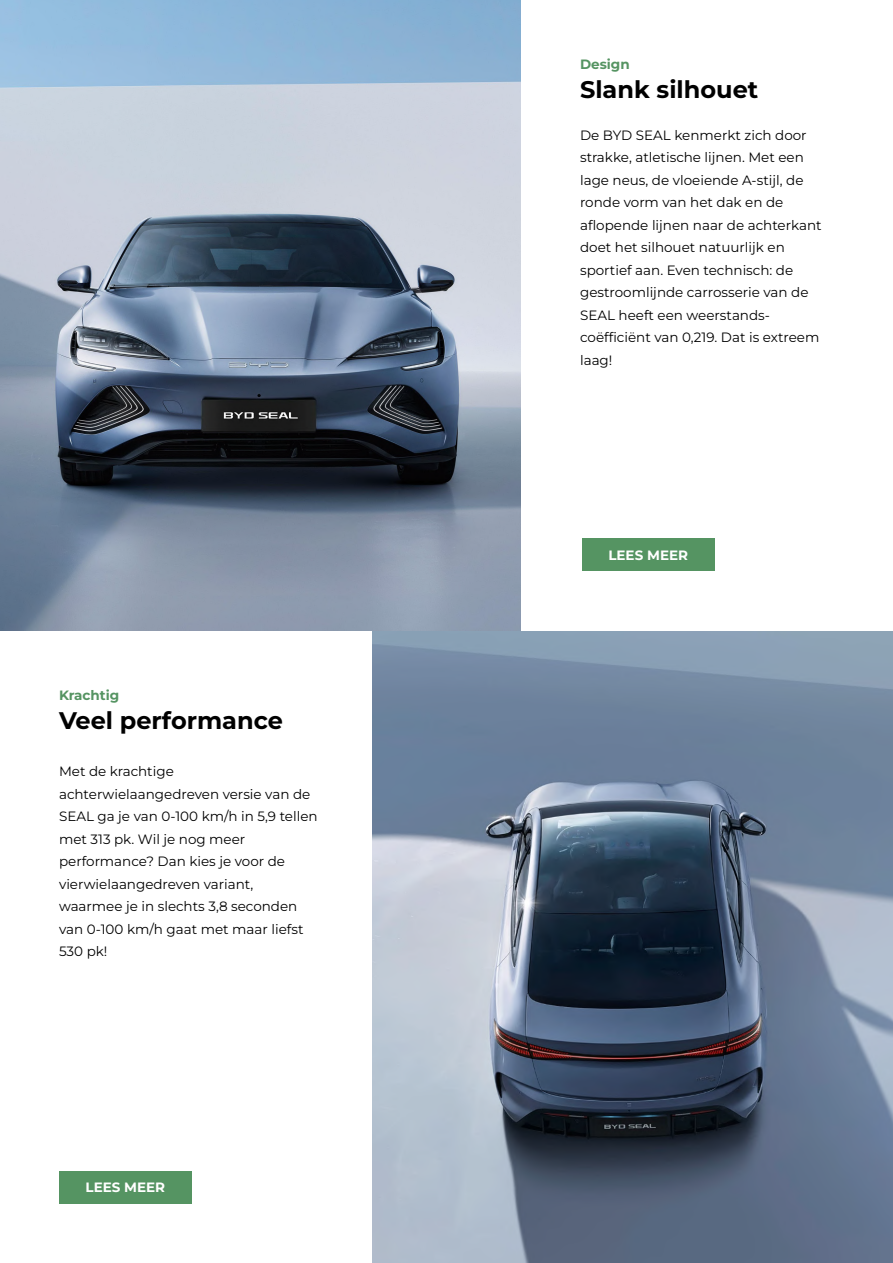
<style>
.page{position:relative;width:893px;height:1263px;background:#fff}
.page>*{position:absolute;margin:0;border:0;box-sizing:border-box;transform-origin:0 0}
.t1{font:700 24px "Montserrat";color:#000}
.t2{font:13.5px/22.5px "Montserrat";color:#000}
.t3{font:700 13.5px "Montserrat";color:#fff}
.t4{font:700 13.5px "Montserrat";color:#559462}
</style>
<div class="page">
<img style="left:0;top:0;width:521px;height:631px">
<img style="left:372px;top:631px;width:521px;height:632px">
<div style="left:59px;top:1171px;width:133px;height:32px;background:#559462"></div>
<div style="left:582px;top:538px;width:133px;height:33px;background:#559462"></div>
<p class="t4" style="left:59px;top:686px;width:62px">Krachtig</p>
<h1 class="t1" style="left:59px;top:704px;width:225px">Veel performance</h1>
<p class="t2" style="left:59px;top:760px;width:260px">Met de krachtige achterwielaangedreven versie van de<br>SEAL ga je van 0-100 km/h in 5,9 tellen met 313 pk. Wil je nog meer performance? Dan kies je voor de vierwielaangedreven variant, waarmee je in slechts 3,8 seconden van 0-100 km/h gaat met maar liefst<br>530 pk!</p>
<p class="t3" style="left:86px;top:1178px;width:81px">LEES MEER</p>
<p class="t4" style="left:580px;top:55px;width:51px">Design</p>
<h1 class="t1" style="left:580px;top:73px;width:180px">Slank silhouet</h1>
<p class="t2" style="left:580px;top:123px;width:243px">De BYD SEAL kenmerkt zich door strakke, atletische lijnen. Met een lage neus, de vloeiende A-stijl, de ronde vorm van het dak en de aflopende lijnen naar de achterkant doet het silhouet natuurlijk en sportief aan. Even technisch: de gestroomlijnde carrosserie van de<br>SEAL heeft een weerstands&shy;coëfficiënt van 0,219. Dat is extreem laag!</p>
<p class="t3" style="left:608px;top:546px;width:81px">LEES MEER</p>
</div>
